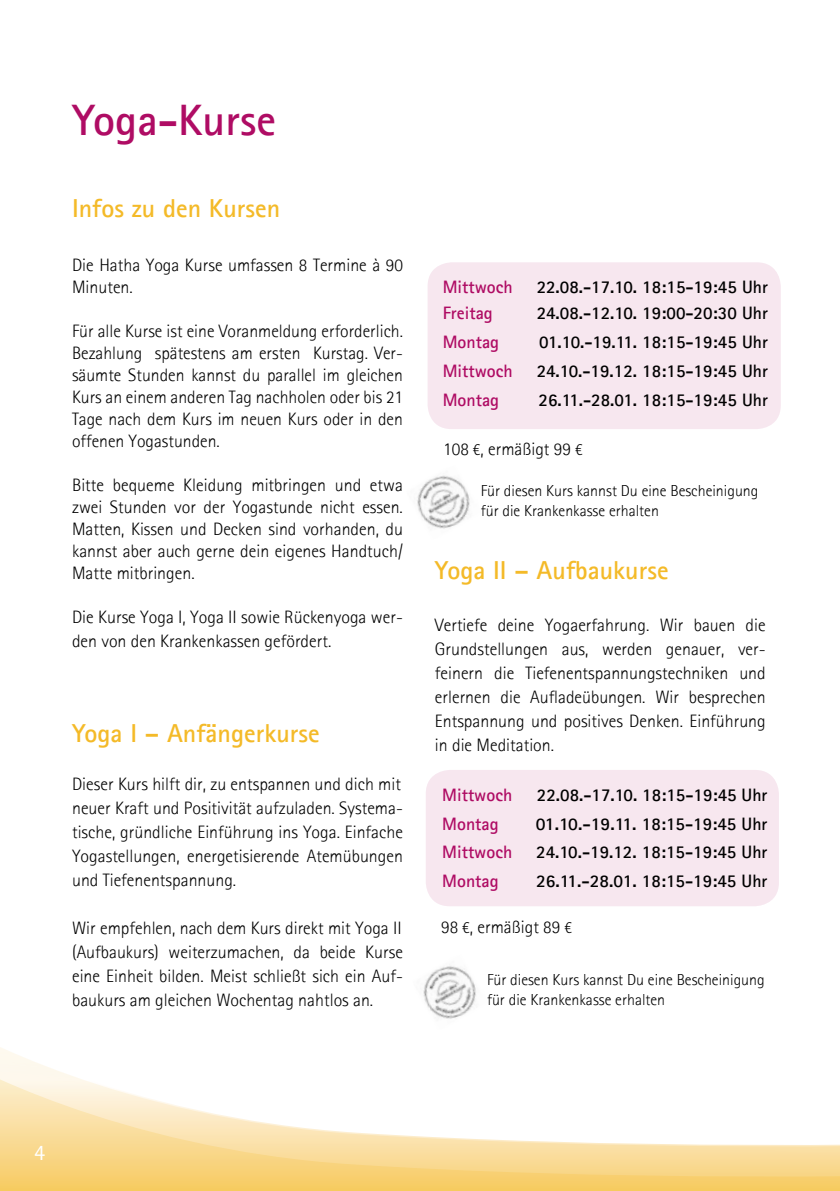
<style>
.page{position:relative;width:840px;height:1191px;background:#fff}
.page>*{position:absolute;margin:0;border:0;box-sizing:border-box;transform-origin:0 0}
.t1{font:700 44px "Agfa Rotis Sans Serif";color:#af0c64}
.t2{font:700 26px "Agfa Rotis Sans Serif";color:#f4ba28}
.t3{font:22px "Agfa Rotis Sans Serif";color:#fff}
.t4{font:300 18px/24px "AT Rotis Sans Serif";color:#000;text-align:justify}
.t5{font:700 18px "Agfa Rotis Sans Serif";color:#000}
.t6{font:700 18px "Agfa Rotis Sans Serif";color:#af0c64}
.t7{font:300 16px/20px "AT Rotis Sans Serif";color:#000}
.s1{font-family:"The Sans Cd LF3";font-size:16px}
</style>
<div class="page">
<svg style="left:0;top:1047px;width:839px;height:144px"></svg>
<div style="left:427px;top:262px;width:353px;height:167px;background:#f7e7ef;border-radius:24px"></div>
<div style="left:425px;top:770px;width:353px;height:136px;background:#f7e7ef;border-radius:24px"></div>
<img style="left:417px;top:475px;width:53px;height:54px">
<img style="left:423px;top:966px;width:53px;height:53px">
<h1 class="t1" style="left:72px;top:92px;width:205px">Yoga-Kurse</h1>
<h2 class="t2" style="left:72px;top:192px;width:210px">Infos zu den Kursen</h2>
<p class="t4" style="left:72px;top:253px;width:332px;line-height:22px">Die Hatha Yoga Kurse umfassen 8 Termine à 90<br>Minuten.</p>
<p class="t4" style="left:72px;top:319px;width:332px;line-height:22px">Für alle Kurse ist eine Voranmeldung erforderlich.<br>Bezahlung spätestens am ersten Kurstag. Ver&shy;säumte Stunden kannst du parallel im gleichen Kurs an einem anderen Tag nachholen oder bis 21<br>Tage nach dem Kurs im neuen Kurs oder in den offenen Yogastunden.</p>
<p class="t4" style="left:72px;top:473px;width:332px;line-height:22px">Bitte bequeme Kleidung mitbringen und etwa zwei Stunden vor der Yogastunde nicht essen.<br>Matten, Kissen und Decken sind vorhanden, du kannst aber auch gerne dein eigenes Handtuch/ Matte mitbringen.</p>
<p class="t4" style="left:72px;top:604px;width:332px">Die Kurse Yoga I, Yoga II sowie Rückenyoga wer&shy;den von den Krankenkassen gefördert.</p>
<h2 class="t2" style="left:72px;top:717px;width:249px">Yoga I – Anfängerkurse</h2>
<p class="t4" style="left:72px;top:772px;width:332px">Dieser Kurs hilft dir, zu entspannen und dich mit neuer Kraft und Positivität aufzuladen. Systema&shy;tische, gründliche Einführung ins Yoga. Einfache Yogastellungen, energetisierende Atemübungen und Tiefenentspannung.</p>
<p class="t4" style="left:72px;top:916px;width:332px">Wir empfehlen, nach dem Kurs direkt mit Yoga II (Aufbaukurs) weiterzumachen, da beide Kurse eine Einheit bilden. Meist schließt sich ein Auf&shy;baukurs am gleichen Wochentag nahtlos an.</p>
<p class="t6" style="left:442px;top:276px;width:71px">Mittwoch</p>
<p class="t5" style="left:536px;top:276px;width:232px">22.08.-17.10. 18:15-19:45 Uhr</p>
<p class="t6" style="left:442px;top:302px;width:52px">Freitag</p>
<p class="t5" style="left:536px;top:302px;width:232px">24.08.-12.10. 19:00-20:30 Uhr</p>
<p class="t6" style="left:442px;top:330px;width:58px">Montag</p>
<p class="t5" style="left:539px;top:330px;width:230px">01.10.-19.11. 18:15-19:45 Uhr</p>
<p class="t6" style="left:442px;top:359px;width:71px">Mittwoch</p>
<p class="t5" style="left:536px;top:359px;width:232px">24.10.-19.12. 18:15-19:45 Uhr</p>
<p class="t6" style="left:442px;top:388px;width:58px">Montag</p>
<p class="t5" style="left:538px;top:388px;width:230px">26.11.-28.01. 18:15-19:45 Uhr</p>
<p class="t4" style="left:443px;top:437px;width:141px">108 <span class="s1">€</span>, ermäßigt 99 <span class="s1">€</span></p>
<p class="t7" style="left:480px;top:481px;width:279px">Für diesen Kurs kannst Du eine Bescheinigung für die Krankenkasse erhalten</p>
<h2 class="t2" style="left:434px;top:553px;width:235px">Yoga II – Aufbaukurse</h2>
<p class="t4" style="left:434px;top:613px;width:332px">Vertiefe deine Yogaerfahrung. Wir bauen die Grundstellungen aus, werden genauer, ver&shy;feinern die Tiefenentspannungstechniken und erlernen die Aufladeübungen. Wir besprechen Entspannung und positives Denken. Einführung in die Meditation.</p>
<p class="t6" style="left:442px;top:783px;width:71px">Mittwoch</p>
<p class="t5" style="left:536px;top:783px;width:232px">22.08.-17.10. 18:15-19:45 Uhr</p>
<p class="t6" style="left:442px;top:812px;width:58px">Montag</p>
<p class="t5" style="left:535px;top:812px;width:233px">01.10.-19.11. 18:15-19:45 Uhr</p>
<p class="t6" style="left:442px;top:841px;width:71px">Mittwoch</p>
<p class="t5" style="left:536px;top:841px;width:232px">24.10.-19.12. 18:15-19:45 Uhr</p>
<p class="t6" style="left:442px;top:869px;width:58px">Montag</p>
<p class="t5" style="left:536px;top:869px;width:233px">26.11.-28.01. 18:15-19:45 Uhr</p>
<p class="t4" style="left:441px;top:915px;width:132px">98 <span class="s1">€</span>, ermäßigt 89 <span class="s1">€</span></p>
<p class="t7" style="left:486px;top:970px;width:279px">Für diesen Kurs kannst Du eine Bescheinigung für die Krankenkasse erhalten</p>
<p class="t3" style="left:28px;top:1139px;width:12px">4</p>
<p class="t3" style="left:34px;top:1139px;width:12px">4</p>
</div>
